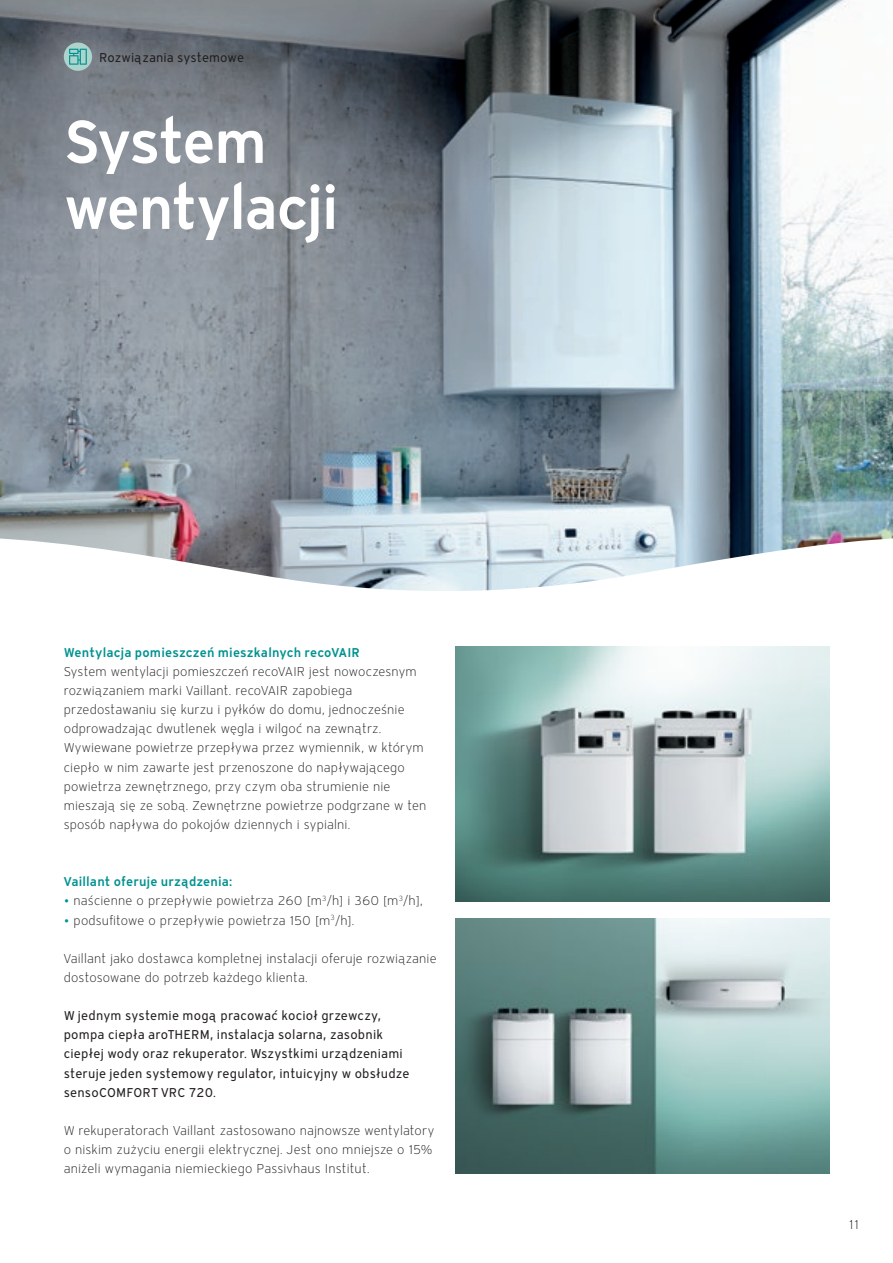
<style>
.page{position:relative;width:893px;height:1263px;background:#fff}
.page>*{position:absolute;margin:0;border:0;box-sizing:border-box;transform-origin:0 0}
.t1{font:600 60px/66px "Vaillant 16";letter-spacing:-.03em;color:#fff}
.T_8_5{font:300 12.75px/19.2px "Vaillant 16";letter-spacing:.01em;color:#231f20}
.T_8_5-2{font:12.75px/19.2px "Vaillant 16";letter-spacing:.01em;color:#231f20}
.srodtytul{font:600 12.75px "Vaillant 16";letter-spacing:.01em;color:#009290}
.tekst{font:300 12.75px "Vaillant 16";color:#231f20}
.s1{color:#009290}
</style>
<div class="page">
<img style="left:0;top:0;width:893px;height:537px">
<svg style="left:0;top:537px;width:893px;height:365px"></svg>
<img style="left:456px;top:646px;width:373px;height:256px">
<img style="left:456px;top:918px;width:373px;height:255px">
<div style="left:0;top:0;width:525px;height:433px;background:#fff;opacity:.4"></div>
<div style="left:3px;top:0;width:300px;height:131px;background:#fff;opacity:.6"></div>
<div style="left:64px;top:43px;width:28px;height:28px;background:#acd4cd;border-radius:50%"></div>
<svg style="left:69px;top:49px;width:18px;height:16px"></svg>
<p class="T_8_5-2" style="left:99px;top:47px;width:147px">Rozwiązania systemowe</p>
<p class="t1" style="left:64px;top:107px;width:276px">System wentylacji</p>
<p class="srodtytul" style="left:64px;top:644px;width:298px">Wentylacja pomieszczeń mieszkalnych recoVAIR</p>
<p class="T_8_5" style="left:64px;top:662px;width:364px">System wentylacji pomieszczeń recoVAIR jest nowoczesnym rozwiązaniem marki Vaillant. recoVAIR zapobiega przedostawaniu się kurzu i pyłków do domu, jednocześnie odprowadzając dwutlenek węgla i wilgoć na zewnątrz.<br>Wywiewane powietrze przepływa przez wymiennik, w którym ciepło w nim zawarte jest przenoszone do napływającego powietrza zewnętrznego, przy czym oba strumienie nie mieszają się ze sobą. Zewnętrzne powietrze podgrzane w ten sposób napływa do pokojów dziennych i sypialni.</p>
<p class="srodtytul" style="left:64px;top:873px;width:170px">Vaillant oferuje urządzenia:</p>
<p class="T_8_5" style="left:64px;top:891px;width:360px"><span class="s1">•</span> naścienne o przepływie powietrza 260 [m<sup>3</sup>/h] i 360 [m<sup>3</sup>/h],</p>
<p class="T_8_5" style="left:64px;top:910px;width:292px"><span class="s1">•</span> podsufitowe o przepływie powietrza 150 [m<sup>3</sup>/h].</p>
<p class="T_8_5" style="left:64px;top:948px;width:374px">Vaillant jako dostawca kompletnej instalacji oferuje rozwiązanie dostosowane do potrzeb każdego klienta.</p>
<p class="T_8_5-2" style="left:64px;top:1006px;width:347px">W jednym systemie mogą pracować kocioł grzewczy, pompa ciepła aroTHERM, instalacja solarna, zasobnik ciepłej wody oraz rekuperator. Wszystkimi urządzeniami steruje jeden systemowy regulator, intuicyjny w obsłudze sensoCOMFORT VRC 720.</p>
<p class="T_8_5" style="left:64px;top:1121px;width:372px">W rekuperatorach Vaillant zastosowano najnowsze wentylatory o niskim zużyciu energii elektrycznej. Jest ono mniejsze o 15% aniżeli wymagania niemieckiego Passivhaus Institut.</p>
<p class="tekst" style="left:849px;top:1216px;width:11px">11</p>
</div>
